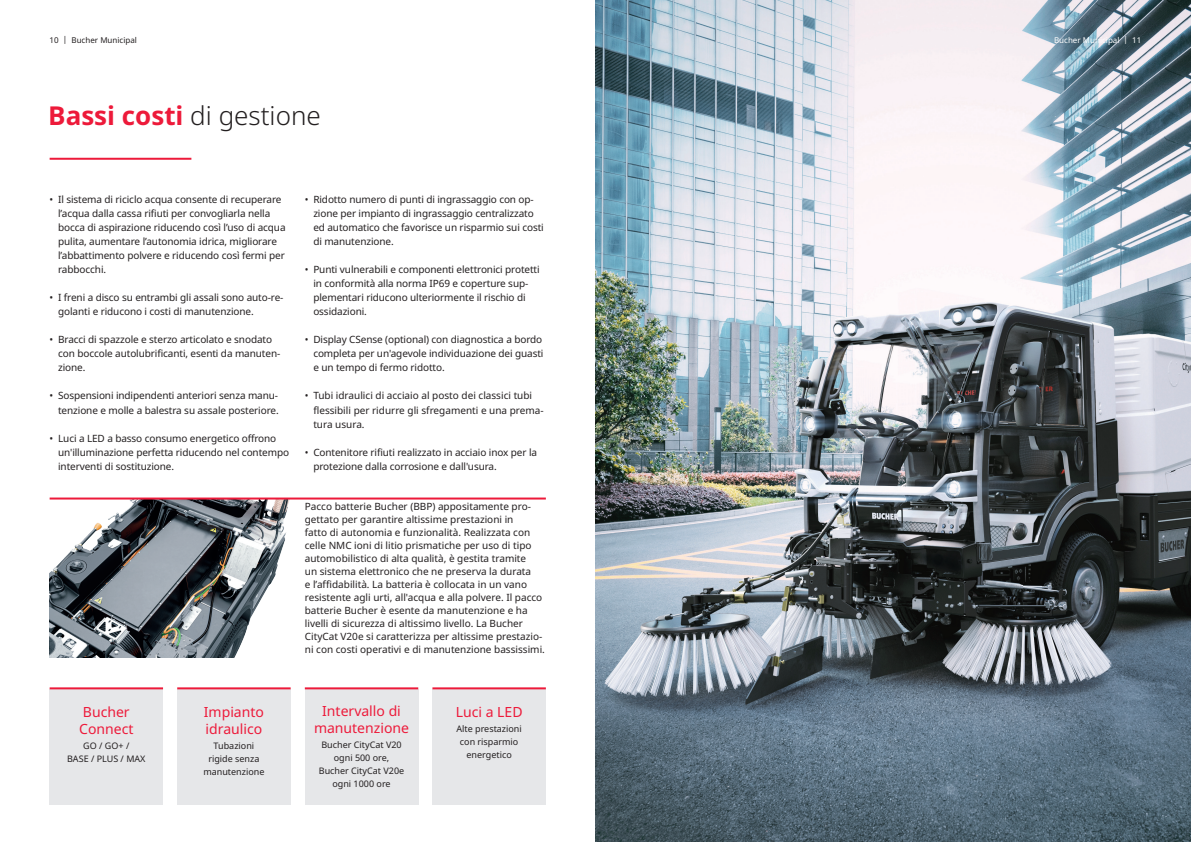
<style>
.page{position:relative;width:1191px;height:842px;background:#fff}
.page>*{position:absolute;margin:0;border:0;box-sizing:border-box;transform-origin:0 0}
.t1{font:700 26px "Noto Sans";color:#ed1a3a}
.t2{font:14px/17px "Noto Sans";color:#ed1a3a}
.t3{font:10px/14px "Noto Sans";letter-spacing:-.01em;color:#231f20}
.t4{font:9px/13px "Noto Sans";color:#231f20;text-align:center}
.t5{font:8px "Noto Sans";color:#231f20}
.t6{font:8px "Noto Sans";color:#fff}
.s1{font-weight:300;color:#231f20}
</style>
<div class="page">
<img style="left:595px;top:0;width:596px;height:842px">
<hr style="left:50px;top:158px;width:141px;height:2px;background:#ed1a3a">
<img style="left:50px;top:499px;width:241px;height:159px">
<hr style="left:50px;top:497px;width:496px;height:2px;background:#ed1a3a">
<div style="left:50px;top:689px;width:113px;height:116px;background:#e6e7e9"></div>
<div style="left:432px;top:689px;width:114px;height:116px;background:#e6e7e9"></div>
<div style="left:305px;top:689px;width:113px;height:116px;background:#e6e7e9"></div>
<div style="left:177px;top:689px;width:114px;height:116px;background:#e6e7e9"></div>
<hr style="left:50px;top:687px;width:113px;height:2px;background:#ed1a3a">
<hr style="left:432px;top:687px;width:114px;height:2px;background:#ed1a3a">
<hr style="left:305px;top:687px;width:113px;height:2px;background:#ed1a3a">
<hr style="left:177px;top:687px;width:114px;height:2px;background:#ed1a3a">
<p class="t5" style="left:50px;top:34px;width:89px">10 | Bucher Municipal</p>
<p class="t6" style="left:1054px;top:34px;width:89px">Bucher Municipal | 11</p>
<h1 class="t1" style="left:48px;top:97px;width:274px">Bassi costi <span class="s1">di gestione</span></h1>
<p class="t3" style="left:58px;top:193px;width:229px;text-indent:-8px">• Il sistema di riciclo acqua consente di recuperare l’acqua dalla cassa rifiuti per convogliarla nella bocca di aspirazione riducendo così l’uso di acqua pulita, aumentare l’autonomia idrica, migliorare l’abbattimento polvere e riducendo così fermi per rabbocchi.</p>
<p class="t3" style="left:58px;top:291px;width:227px;text-indent:-8px">• I freni a disco su entrambi gli assali sono auto-re&shy;golanti e riducono i costi di manutenzione.</p>
<p class="t3" style="left:58px;top:333px;width:224px;text-indent:-8px">• Bracci di spazzole e sterzo articolato e snodato con boccole autolubrificanti, esenti da manuten&shy;zione.</p>
<p class="t3" style="left:50px;top:389px;width:231px;text-align:right">• Sospensioni indipendenti anteriori senza manu&shy;tenzione e molle a balestra su assale posteriore.</p>
<p class="t3" style="left:58px;top:431px;width:232px;text-indent:-8px">• Luci a LED a basso consumo energetico offrono un'illuminazione perfetta riducendo nel contempo interventi di sostituzione.</p>
<p class="t3" style="left:313px;top:193px;width:232px;text-indent:-8px">• Ridotto numero di punti di ingrassaggio con op&shy;zione per impianto di ingrassaggio centralizzato ed automatico che favorisce un risparmio sui costi di manutenzione.</p>
<p class="t3" style="left:313px;top:263px;width:228px;text-indent:-8px">• Punti vulnerabili e componenti elettronici protetti in conformità alla norma IP69 e coperture sup&shy;plementari riducono ulteriormente il rischio di ossidazioni.</p>
<p class="t3" style="left:313px;top:333px;width:232px;text-indent:-8px">• Display CSense (optional) con diagnostica a bordo completa per un'agevole individuazione dei guasti e un tempo di fermo ridotto.</p>
<p class="t3" style="left:313px;top:389px;width:232px;text-indent:-8px">• Tubi idraulici di acciaio al posto dei classici tubi flessibili per ridurre gli sfregamenti e una prema&shy;tura usura.</p>
<p class="t3" style="left:313px;top:445px;width:225px;text-indent:-8px">• Contenitore rifiuti realizzato in acciaio inox per la protezione dalla corrosione e dall'usura.</p>
<p class="t3" style="left:305px;top:500px;width:242px;line-height:13px">Pacco batterie Bucher (BBP) appositamente pro&shy;gettato per garantire altissime prestazioni in<br>fatto di autonomia e funzionalità. Realizzata con celle NMC ioni di litio prismatiche per uso di tipo automobilistico di alta qualità, è gestita tramite<br>un sistema elettronico che ne preserva la durata<br>e l’affidabilità. La batteria è collocata in un vano resistente agli urti, all'acqua e alla polvere. Il pacco batterie Bucher è esente da manutenzione e ha livelli di sicurezza di altissimo livello. La Bucher CityCat V20e si caratterizza per altissime prestazio&shy;ni con costi operativi e di manutenzione bassissimi.</p>
<h2 class="t2" style="left:79px;top:703px;width:56px">Bucher<br>Connect</h2>
<p class="t4" style="left:67px;top:740px;width:80px">GO / GO+ /<br>BASE / PLUS / MAX</p>
<h2 class="t2" style="left:204px;top:703px;width:62px">Impianto idraulico</h2>
<p class="t4" style="left:203px;top:740px;width:63px">Tubazioni rigide senza manutenzione</p>
<h2 class="t2" style="left:314px;top:702px;width:97px;text-align:center">Intervallo di manutenzione</h2>
<p class="t4" style="left:319px;top:739px;width:87px">Bucher CityCat V20 ogni 500 ore,<br>Bucher CityCat V20e ogni 1000 ore</p>
<h2 class="t2" style="left:456px;top:703px;width:68px">Luci a LED</h2>
<p class="t4" style="left:456px;top:723px;width:67px">Alte prestazioni con risparmio energetico</p>
</div>
